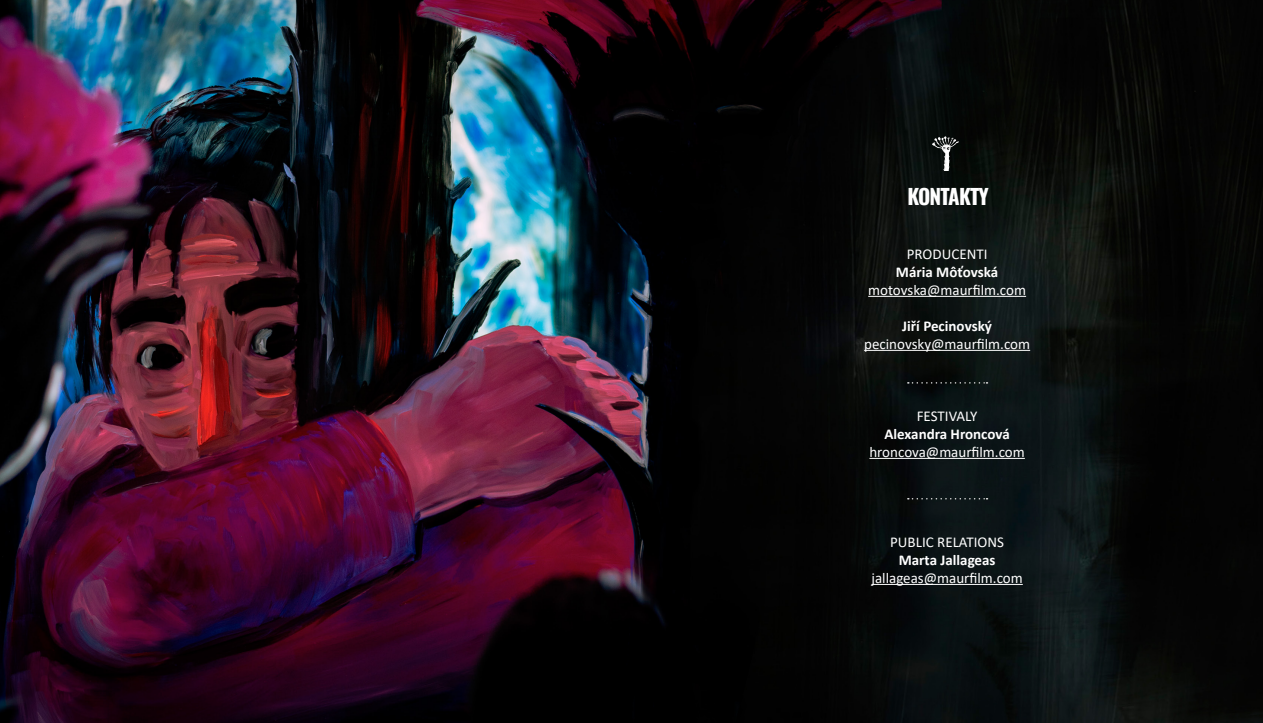
<style>
.page{position:relative;width:1263px;height:723px;background:#fff}
.page>*{position:absolute;margin:0;border:0;box-sizing:border-box;transform-origin:0 0}
.t1{font:700 21px "Oswald";letter-spacing:-.04em;color:#fff}
.t2{font:15px "Calibri";color:#fff}
.t3{font:700 15px "Calibri";color:#fff}
</style>
<div class="page">
<img style="left:0;top:0;width:1263px;height:723px">
<hr style="left:868px;top:296px;width:158px;height:1px;background:#fff">
<hr style="left:864px;top:350px;width:166px;height:1px;background:#fff">
<hr style="left:869px;top:458px;width:156px;height:1px;background:#fff">
<hr style="left:871px;top:584px;width:152px;height:1px;background:#fff">
<img style="left:928px;top:135px;width:34px;height:35px">
<svg style="left:908px;top:498px;width:79px;height:1px"></svg>
<svg style="left:908px;top:382px;width:79px;height:2px"></svg>
<h1 class="t1" style="left:907px;top:186px;width:83px">KONTAKTY</h1>
<p class="t2" style="left:907px;top:243px;width:82px">PRODUCENTI</p>
<p class="t3" style="left:896px;top:261px;width:104px">Mária Môťovská</p>
<p class="t2" style="left:868px;top:279px;width:159px">motovska@maurfilm.com</p>
<p class="t3" style="left:902px;top:315px;width:91px">Jiří Pecinovský</p>
<p class="t2" style="left:864px;top:333px;width:167px">pecinovsky@maurfilm.com</p>
<p class="t2" style="left:917px;top:405px;width:62px">FESTIVALY</p>
<p class="t3" style="left:884px;top:423px;width:127px">Alexandra Hroncová</p>
<p class="t2" style="left:869px;top:441px;width:157px">hroncova@maurfilm.com</p>
<p class="t2" style="left:890px;top:531px;width:115px">PUBLIC RELATIONS</p>
<p class="t3" style="left:899px;top:549px;width:98px">Marta Jallageas</p>
<p class="t2" style="left:871px;top:567px;width:153px">jallageas@maurfilm.com</p>
</div>
